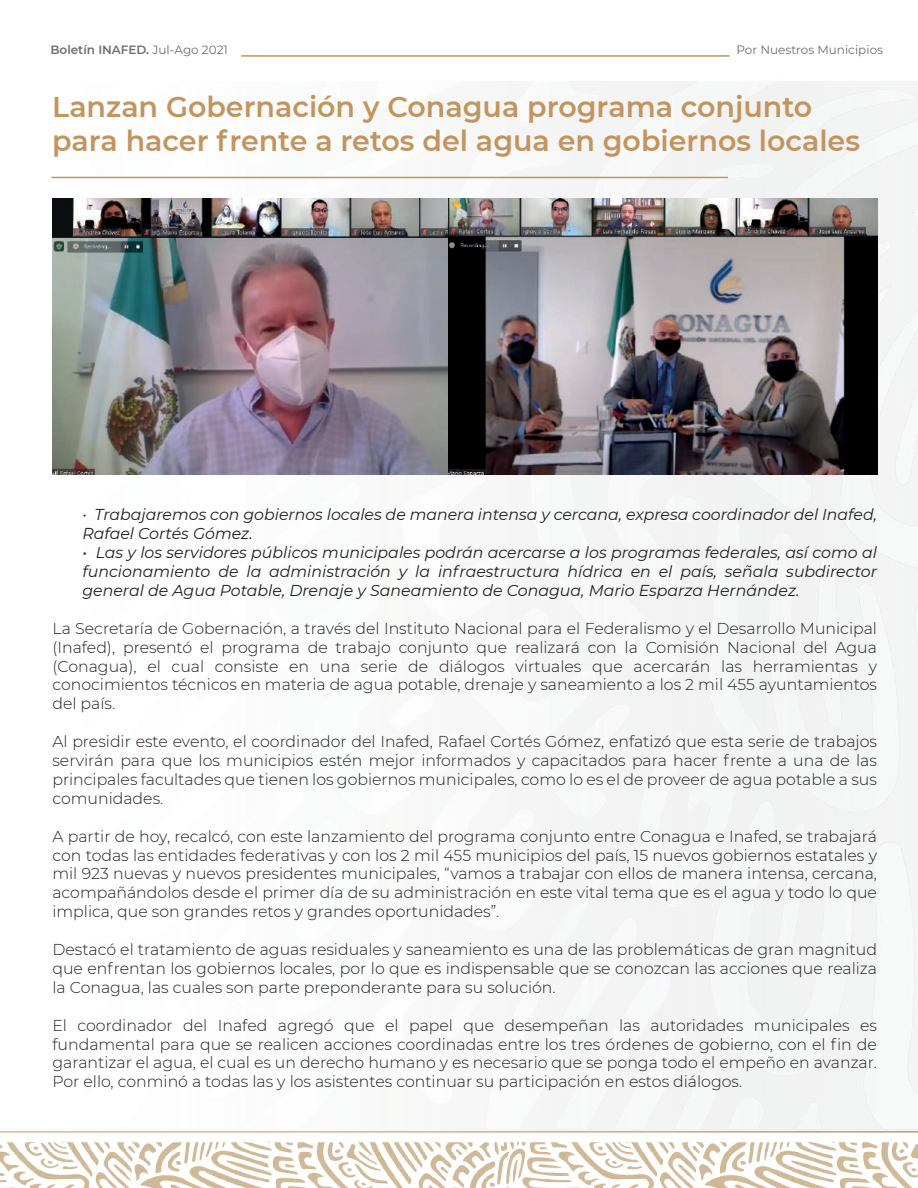
<style>
.page{position:relative;width:918px;height:1188px;background:#fff}
.page>*{position:absolute;margin:0;border:0;box-sizing:border-box;transform-origin:0 0}
.t1{font:600 28.5px/34.2px "Montserrat";color:#c3945d}
.t2{font:300 15.75px/18.9px "Montserrat";color:#231f20;text-align:justify}
.t3{font:italic 15.75px/18.9px "Montserrat";color:#231f20}
.t4{font:600 12px "Montserrat";color:#6d6e71}
.t5{font:12px "Montserrat";color:#6d6e71}
.s1{font-weight:400}
.s2{font-weight:300;font-style:normal}
</style>
<div class="page">
<img style="left:0;top:81px;width:918px;height:1107px">
<hr style="left:241px;top:55px;width:489px;height:2px;background:#c3945d">
<img style="left:52px;top:198px;width:458px;height:276px">
<img style="left:448px;top:199px;width:430px;height:276px">
<hr style="left:51px;top:177px;width:677px;height:1px;background:#c3945d">
<p class="t4" style="left:50px;top:42px;width:179px">Boletín INAFED. <span class="s1">Jul-Ago 2021</span></p>
<p class="t5" style="left:736px;top:42px;width:148px">Por Nuestros Municipios</p>
<h1 class="t1" style="left:52px;top:89px;width:809px">Lanzan Gobernación y Conagua programa conjunto para hacer frente a retos del agua en gobiernos locales</h1>
<p class="t3" style="left:82px;top:505px;width:796px"><span class="s2">•</span> Trabajaremos con gobiernos locales de manera intensa y cercana, expresa coordinador del Inafed,<br>Rafael Cortés Gómez.</p>
<p class="t3" style="left:82px;top:543px;width:796px;text-align:justify">• Las y los servidores públicos municipales podrán acercarse a los programas federales, así como al funcionamiento de la administración y la infraestructura hídrica en el país, señala subdirector general de Agua Potable, Drenaje y Saneamiento de Conagua, Mario Esparza Hernández.</p>
<p class="t2" style="left:52px;top:618px;width:826px">La Secretaría de Gobernación, a través del Instituto Nacional para el Federalismo y el Desarrollo Municipal (Inafed), presentó el programa de trabajo conjunto que realizará con la Comisión Nacional del Agua (Conagua), el cual consiste en una serie de diálogos virtuales que acercarán las herramientas y conocimientos técnicos en materia de agua potable, drenaje y saneamiento a los 2 mil 455 ayuntamientos del país.</p>
<p class="t2" style="left:52px;top:732px;width:826px">Al presidir este evento, el coordinador del Inafed, Rafael Cortés Gómez, enfatizó que esta serie de trabajos servirán para que los municipios estén mejor informados y capacitados para hacer frente a una de las principales facultades que tienen los gobiernos municipales, como lo es el de proveer de agua potable a sus comunidades.</p>
<p class="t2" style="left:52px;top:826px;width:826px">A partir de hoy, recalcó, con este lanzamiento del programa conjunto entre Conagua e Inafed, se trabajará con todas las entidades federativas y con los 2 mil 455 municipios del país, 15 nuevos gobiernos estatales y mil 923 nuevas y nuevos presidentes municipales, “vamos a trabajar con ellos de manera intensa, cercana, acompañándolos desde el primer día de su administración en este vital tema que es el agua y todo lo que implica, que son grandes retos y grandes oportunidades”.</p>
<p class="t2" style="left:52px;top:940px;width:826px">Destacó el tratamiento de aguas residuales y saneamiento es una de las problemáticas de gran magnitud que enfrentan los gobiernos locales, por lo que es indispensable que se conozcan las acciones que realiza la Conagua, las cuales son parte preponderante para su solución.</p>
<p class="t2" style="left:52px;top:1015px;width:826px">El coordinador del Inafed agregó que el papel que desempeñan las autoridades municipales es fundamental para que se realicen acciones coordinadas entre los tres órdenes de gobierno, con el fin de garantizar el agua, el cual es un derecho humano y es necesario que se ponga todo el empeño en avanzar.<br>Por ello, conminó a todas las y los asistentes continuar su participación en estos diálogos.</p>
</div>
